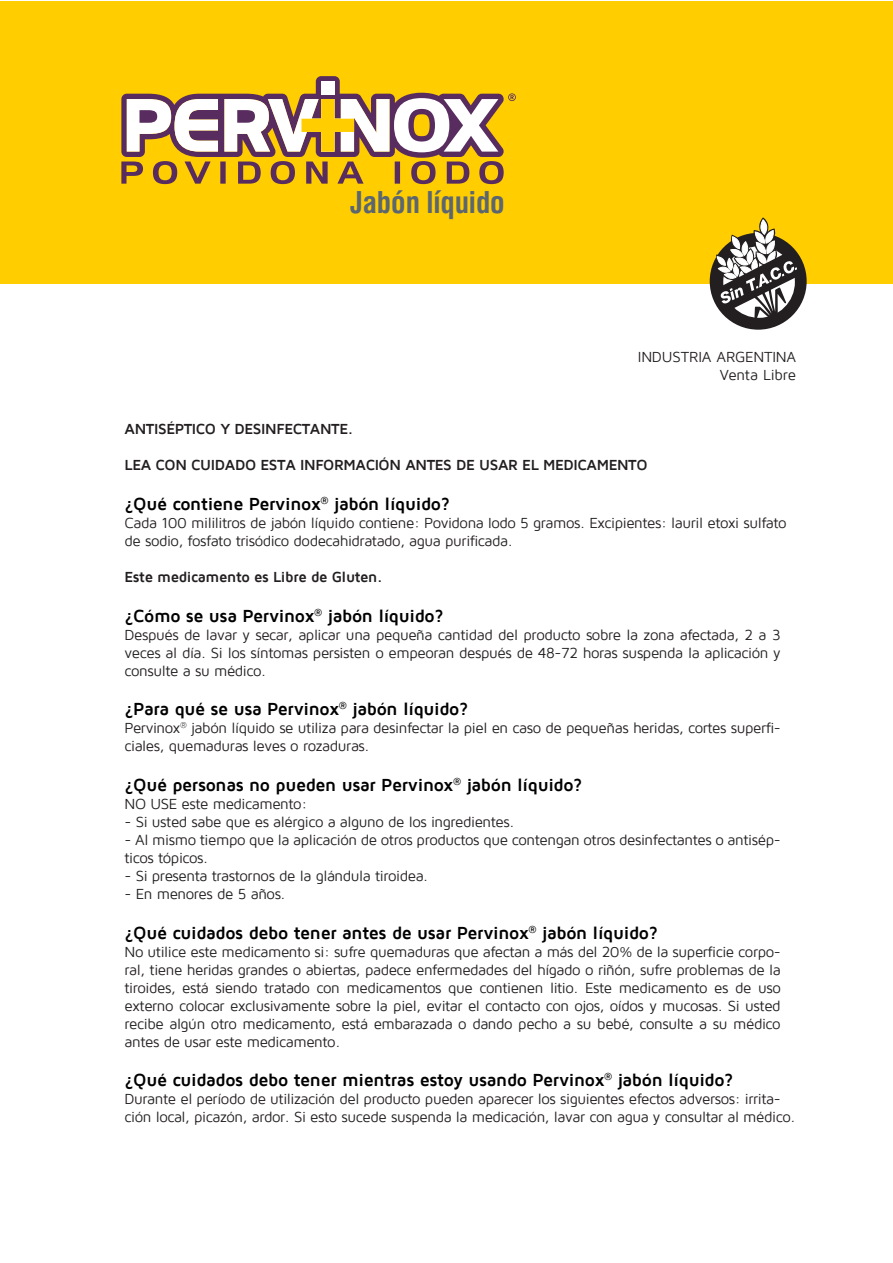
<style>
.page{position:relative;width:893px;height:1263px;background:#fff}
.page>*{position:absolute;margin:0;border:0;box-sizing:border-box;transform-origin:0 0}
.t1{font:30px "Europa SB Med Con";letter-spacing:-.005em;color:#5b6670}
.t2{font:700 18px "Maven Pro";letter-spacing:-.02em;color:#000}
.t3{font:15px/18px "Maven Pro";letter-spacing:-.03em;color:#231f20}
.t4{font:700 15px "Maven Pro";letter-spacing:-.03em;color:#231f20}
</style>
<div class="page">
<div style="left:0;top:1px;width:893px;height:282px;background:#ffcd00"></div>
<div style="left:710px;top:233px;width:97px;height:97px;background:#231f20;border-radius:50%"></div>
<svg style="left:715px;top:217px;width:83px;height:105px"></svg>
<svg style="left:121px;top:76px;width:395px;height:108px"></svg>
<h1 class="t1" style="left:350px;top:184px;width:156px">Jabón líquido</h1>
<p class="t3" style="left:638px;top:348px;width:160px;text-align:right">INDUSTRIA ARGENTINA<br>Venta Libre</p>
<p class="t4" style="left:125px;top:421px;width:230px">ANTISÉPTICO Y DESINFECTANTE.</p>
<p class="t4" style="left:125px;top:457px;width:525px">LEA CON CUIDADO ESTA INFORMACIÓN ANTES DE USAR EL MEDICAMENTO</p>
<p class="t2" style="left:125px;top:494px;width:327px">¿Qué contiene Pervinox<sup>®</sup> jabón líquido?</p>
<p class="t3" style="left:125px;top:514px;width:664px">Cada 100 mililitros de jabón líquido contiene: Povidona Iodo 5 gramos. Excipientes: lauril etoxi sulfato de sodio, fosfato trisódico dodecahidratado, agua purificada.</p>
<p class="t4" style="left:125px;top:569px;width:260px">Este medicamento es Libre de Gluten.</p>
<p class="t2" style="left:125px;top:606px;width:321px">¿Cómo se usa Pervinox<sup>®</sup> jabón líquido?</p>
<p class="t3" style="left:125px;top:626px;width:658px;text-align:justify">Después de lavar y secar, aplicar una pequeña cantidad del producto sobre la zona afectada, 2 a 3 veces al día. Si los síntomas persisten o empeoran después de 48-72 horas suspenda la aplicación y consulte a su médico.</p>
<p class="t2" style="left:125px;top:700px;width:345px">¿Para qué se usa Pervinox<sup>®</sup> jabón líquido?</p>
<p class="t3" style="left:125px;top:719px;width:658px">Pervinox<sup>®</sup> jabón líquido se utiliza para desinfectar la piel en caso de pequeñas heridas, cortes superfi&shy;ciales, quemaduras leves o rozaduras.</p>
<p class="t2" style="left:125px;top:775px;width:459px">¿Qué personas no pueden usar Pervinox<sup>®</sup> jabón líquido?</p>
<p class="t3" style="left:125px;top:795px;width:184px">NO USE este medicamento:</p>
<p class="t3" style="left:125px;top:813px;width:391px">- Si usted sabe que es alérgico a alguno de los ingredientes.</p>
<p class="t3" style="left:125px;top:831px;width:658px">- Al mismo tiempo que la aplicación de otros productos que contengan otros desinfectantes o antisép&shy;ticos tópicos.</p>
<p class="t3" style="left:125px;top:867px;width:305px">- Si presenta trastornos de la glándula tiroidea.</p>
<p class="t3" style="left:125px;top:885px;width:163px">- En menores de 5 años.</p>
<p class="t2" style="left:125px;top:923px;width:535px">¿Qué cuidados debo tener antes de usar Pervinox<sup>®</sup> jabón líquido?</p>
<p class="t3" style="left:125px;top:943px;width:658px;text-align:justify">No utilice este medicamento si: sufre quemaduras que afectan a más del 20% de la superficie corpo&shy;ral, tiene heridas grandes o abiertas, padece enfermedades del hígado o riñón, sufre problemas de la tiroides, está siendo tratado con medicamentos que contienen litio. Este medicamento es de uso externo colocar exclusivamente sobre la piel, evitar el contacto con ojos, oídos y mucosas. Si usted recibe algún otro medicamento, está embarazada o dando pecho a su bebé, consulte a su médico antes de usar este medicamento.</p>
<p class="t2" style="left:125px;top:1070px;width:610px">¿Qué cuidados debo tener mientras estoy usando Pervinox<sup>®</sup> jabón líquido?</p>
<p class="t3" style="left:125px;top:1090px;width:672px">Durante el período de utilización del producto pueden aparecer los siguientes efectos adversos: irrita&shy;ción local, picazón, ardor. Si esto sucede suspenda la medicación, lavar con agua y consultar al médico.</p>
</div>
